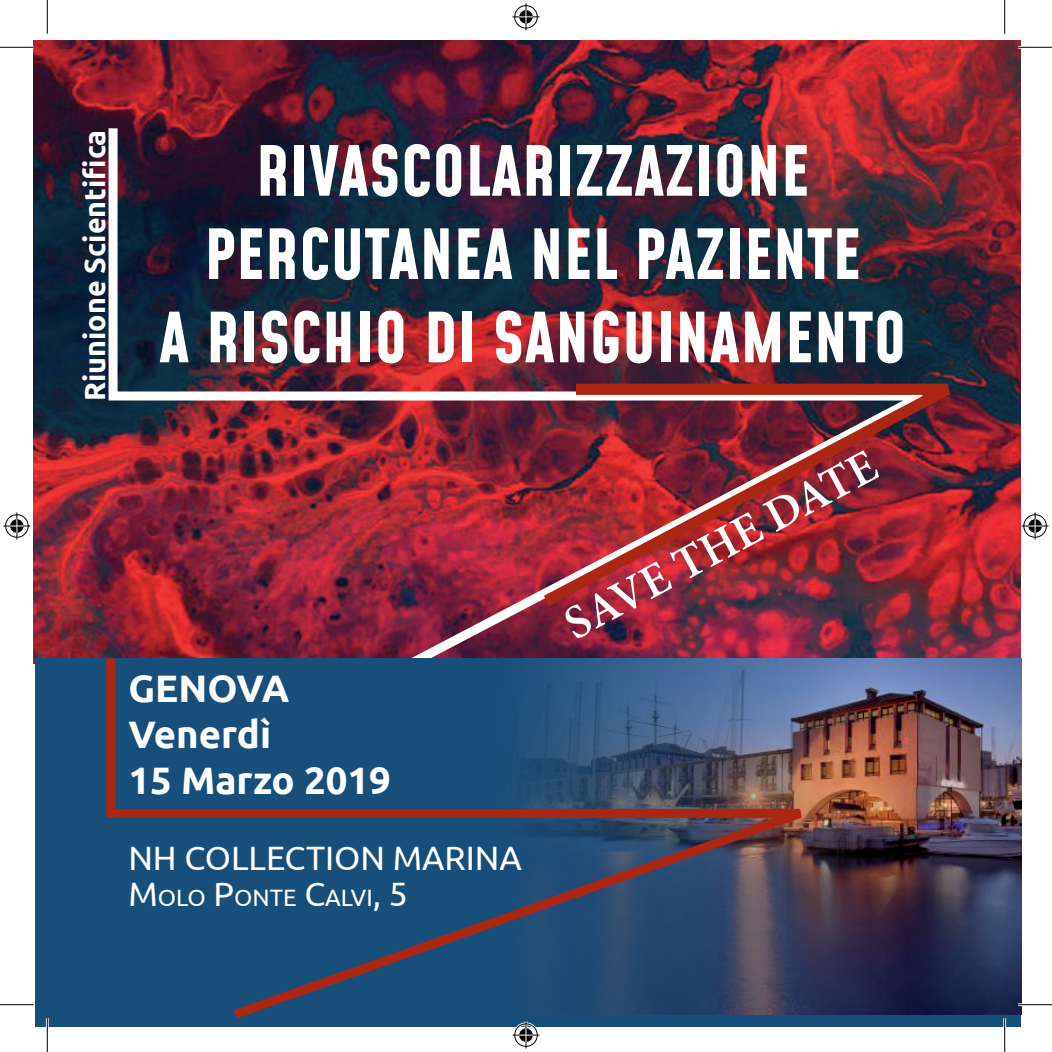
<style>
.page{position:relative;width:1052px;height:1052px;background:#fff}
.page>*{position:absolute;margin:0;border:0;box-sizing:border-box;transform-origin:0 0}
.t1{font:700 67.5px/83.2px "Mohave";color:#fff;text-align:center}
.t2{font:600 47.25px "Minion Pro";color:#fff}
.t3{font:700 38.25px/45.9px "Ubuntu";color:#fff}
.t4{font:33.75px "Ubuntu";color:#fff}
.t5{font:700 29.25px "Ubuntu";color:#fff}
.t6{font:23.62px "Ubuntu";color:#fff}
.s1{font-size:33.75px}
</style>
<div class="page">
<img style="left:34px;top:41px;width:986px;height:622px">
<img style="left:104px;top:119px;width:853px;height:539px">
<div style="left:35px;top:658px;width:985px;height:368px;background:#184e7a"></div>
<img style="left:852px;top:658px;width:169px;height:356px">
<img style="left:102px;top:649px;width:750px;height:370px">
<img style="left:531px;top:378px;width:461px;height:238px">
<hr style="left:1017px;top:46px;width:34px;height:3px;background:#fff">
<hr style="left:1017px;top:1003px;width:34px;height:2px;background:#fff">
<hr style="left:46px;top:1017px;width:3px;height:34px;background:#fff">
<hr style="left:1003px;top:1017px;width:2px;height:34px;background:#fff">
<hr style="left:0;top:47px;width:34px;height:1px;background:#000">
<hr style="left:1017px;top:47px;width:34px;height:1px;background:#000">
<hr style="left:0;top:1004px;width:34px;height:1px;background:#000">
<hr style="left:1017px;top:1004px;width:34px;height:1px;background:#000">
<hr style="left:47px;top:0;width:1px;height:34px;background:#000">
<hr style="left:47px;top:1017px;width:1px;height:34px;background:#000">
<hr style="left:1004px;top:0;width:1px;height:34px;background:#000">
<hr style="left:1004px;top:1017px;width:1px;height:34px;background:#000">
<svg style="left:512px;top:3px;width:27px;height:27px"></svg>
<svg style="left:512px;top:1021px;width:27px;height:27px"></svg>
<svg style="left:3px;top:512px;width:27px;height:27px"></svg>
<svg style="left:1021px;top:512px;width:27px;height:27px"></svg>
<p class="t5" style="left:77px;top:401px;width:273px;rotate:-90deg">Riunione Scientifica</p>
<p class="t1" style="left:159px;top:134px;width:749px">RIVASCOLARIZZAZIONE<br>PERCUTANEA NEL PAZIENTE<br>A RISCHIO DI SANGUINAMENTO</p>
<p class="t3" style="left:128px;top:664px;width:264px">GENOVA<br>Venerdì<br>15 Marzo 2019</p>
<p class="t4" style="left:128px;top:837px;width:395px">NH COLLECTION MARINA</p>
<p class="t6" style="left:128px;top:883px;width:122px"><span class="s1">M</span>OLO <span class="s1">P</span>ONTE</p>
<p class="t6" style="left:304px;top:883px;width:105px"><span class="s1">C</span>ALVI<span class="s1">, 5</span></p>
<p class="t2" style="left:552px;top:597px;width:349px;rotate:-28deg">SAVE THE DATE</p>
</div>
